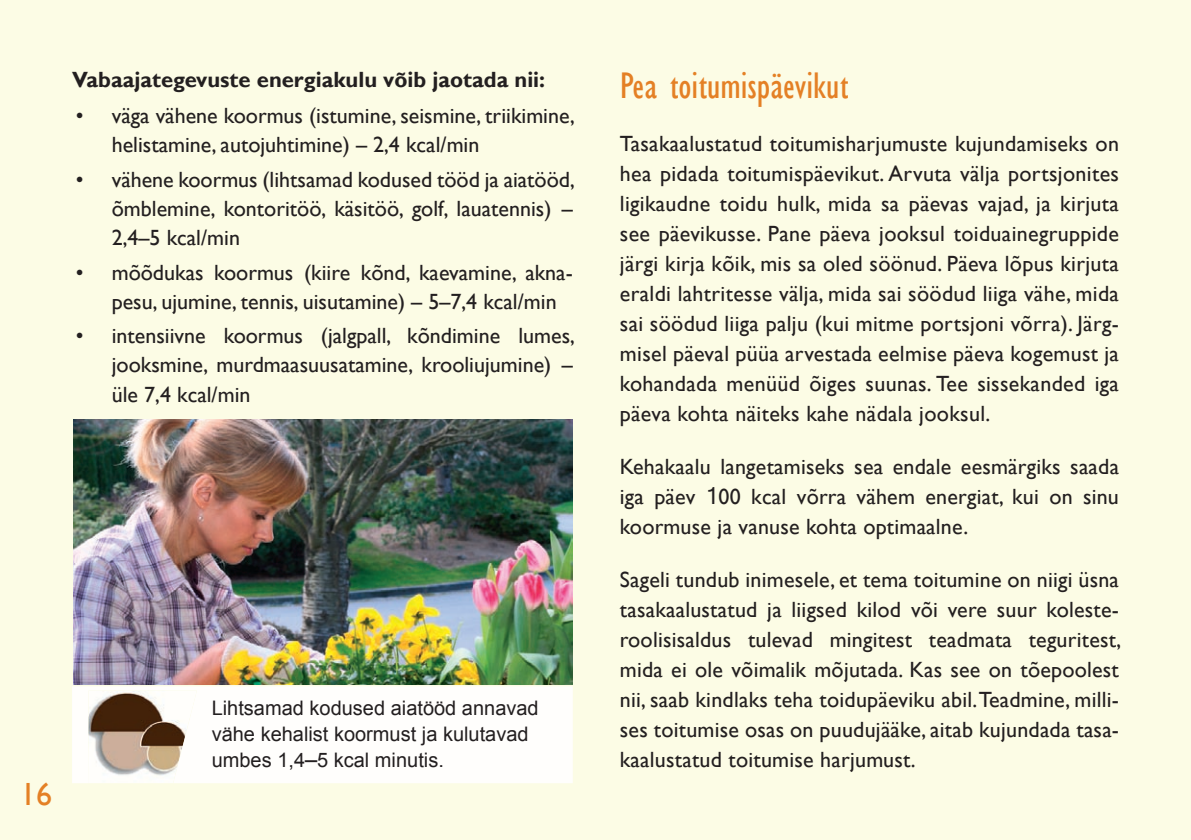
<style>
.page{position:relative;width:1191px;height:840px;background:#fff}
.page>*{position:absolute;margin:0;border:0;box-sizing:border-box;transform-origin:0 0}
.t1{font:condensed 38px "Gill Sans";color:#e48025}
.t2{font:32px "Gill Sans";color:#e48025}
.t3{font:22px/30px "Gill Sans";color:#231f20;text-align:justify}
.t4{font:700 22px "Gill Sans";color:#231f20}
.t5{font:20px/26px "Arial";color:#231f20}
.s1{font-family:"Gill Sans";font-size:24px}
.s2{font-family:"Microsoft Sans Serif";font-size:23px}
</style>
<div class="page">
<div style="left:0;top:0;width:1191px;height:839px;background:#fcfce5"></div>
<img style="left:74px;top:419px;width:499px;height:265px">
<div style="left:72px;top:686px;width:501px;height:96px;background:#fffefc"></div>
<img style="left:88px;top:690px;width:109px;height:92px">
<p class="t4" style="left:72px;top:67px;width:475px">vabaajategevuste energiakulu võib jaotada nii:</p>
<p class="t3" style="left:112px;top:101px;width:465px;line-height:29px">väga vähene koormus (istumine, seismine, triikimine, helistamine, autojuhtimine) – 2,4 kcal/min</p>
<p class="t3" style="left:112px;top:165px;width:465px;line-height:29px">vähene koormus (lihtsamad kodused tööd ja aiatööd, õmblemine, kontoritöö, käsitöö, golf, lauatennis) – 2,4–5 kcal/min</p>
<p class="t3" style="left:112px;top:258px;width:462px;line-height:29px">mõõdukas koormus (kiire kõnd, kaevamine, akna&shy;pesu, ujumine, tennis, uisutamine) – 5–7,4 kcal/min</p>
<p class="t3" style="left:112px;top:321px;width:465px">intensiivne koormus (jalgpall, kõndimine lumes, jooksmine, murdmaasuusatamine, krooliujumine) – üle 7,4 kcal/min</p>
<p class="t3" style="left:76px;top:101px;width:9px">•</p>
<p class="t3" style="left:76px;top:165px;width:9px">•</p>
<p class="t3" style="left:76px;top:257px;width:9px">•</p>
<p class="t3" style="left:76px;top:321px;width:9px">•</p>
<h2 class="t2" style="left:20px;top:775px;width:33px">16</h2>
<p class="t5" style="left:212px;top:695px;width:328px">Lihtsamad kodused aiatööd annavad vähe kehalist koormust ja kulutavad umbes 1,4<span class="s1">–</span>5 kcal minutis.</p>
<h1 class="t1" style="left:620px;top:63px;width:230px">Pea toitumispäevikut</h1>
<p class="t3" style="left:620px;top:129px;width:500px">Tasakaalustatud toitumisharjumuste kujundamiseks on hea pidada toitumispäevikut. Arvuta välja portsjonites ligikaudne toidu hulk, mida sa päevas vajad, ja kirjuta see päevikusse. Pane päeva jooksul toiduainegruppide järgi kirja kõik, mis sa oled söönud. Päeva lõpus kirjuta eraldi lahtritesse välja, mida sai söödud liiga vähe, mida sai söödud liiga palju (kui mitme portsjoni võrra). Järg&shy;misel päeval püüa arvestada eelmise päeva kogemust ja kohandada menüüd õiges suunas. Tee sissekanded iga päeva kohta näiteks kahe nädala jooksul.</p>
<p class="t3" style="left:620px;top:452px;width:501px">Kehakaalu langetamiseks sea endale eesmärgiks saada iga päev <span class="s2">1</span>00 kcal võrra vähem energiat, kui on sinu koormuse ja vanuse kohta optimaalne.</p>
<p class="t3" style="left:620px;top:564px;width:503px">Sageli tundub inimesele, et tema toitumine on niigi üsna tasakaalustatud ja liigsed kilod või vere suur koleste&shy;roolisisaldus tulevad mingitest teadmata teguritest, mida ei ole võimalik mõjutada. Kas see on tõepoolest nii, saab kindlaks teha toidupäeviku abil. Teadmine, milli&shy;ses toitumise osas on puudujääke, aitab kujundada tasa&shy;kaalustatud toitumise harjumust.</p>
</div>
